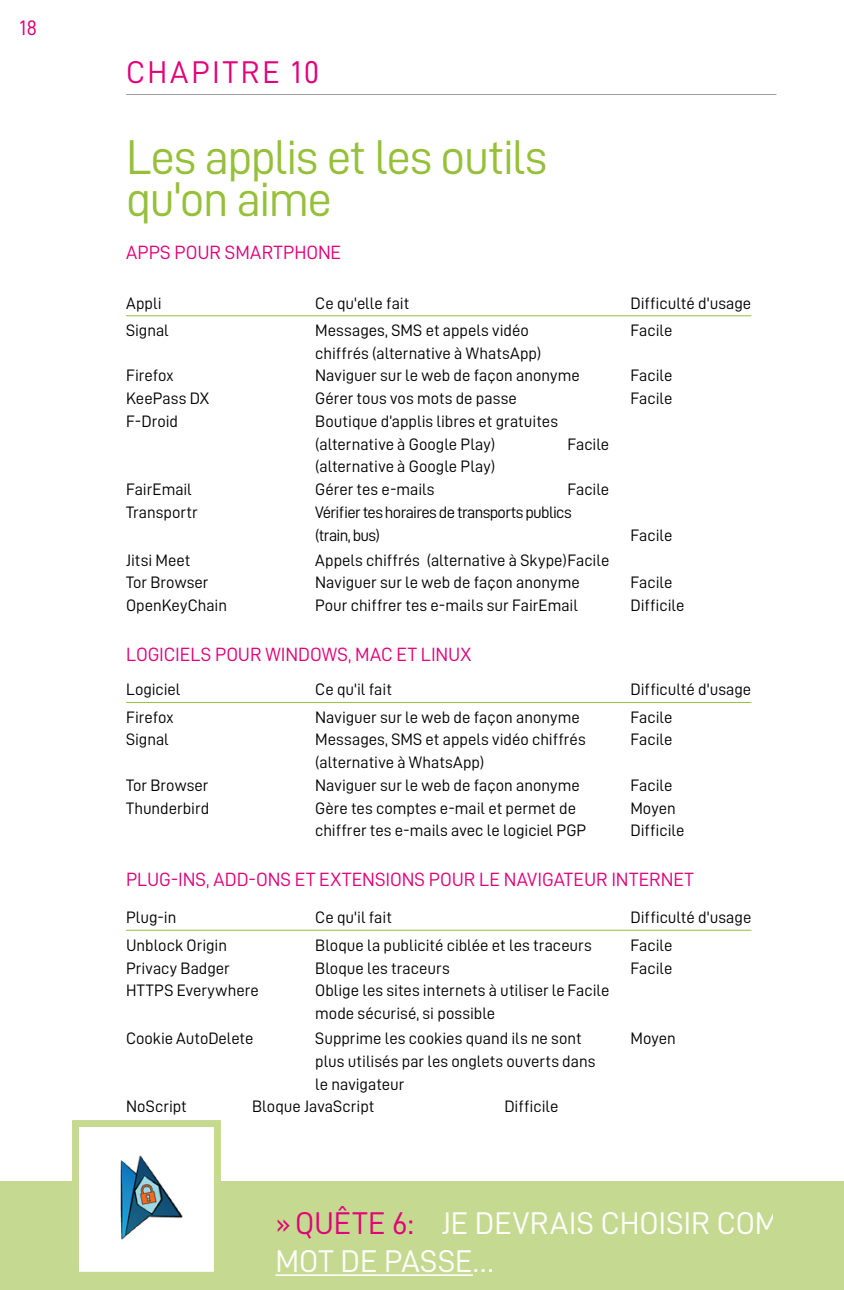
<style>
.page{position:relative;width:844px;height:1290px;background:#fff}
.page>*{position:absolute;margin:0;border:0;box-sizing:border-box;transform-origin:0 0}
.t1{font:49px/42px "D DIN";letter-spacing:-.035em;color:#96c03a}
.t2{font:31.5px/37.8px "D DIN";letter-spacing:-.005em;color:#fff}
.t3{font:31.5px "D DIN";letter-spacing:.085em;color:#e2007a}
.t4{font:21px "D DIN";color:#e1007b}
.t5{font:19.25px "D DIN";letter-spacing:-.005em;color:#e2007a}
.t6{font:16.62px/22.8px "D DIN";color:#000}
.t7{font:16.62px/22.8px "D DIN";letter-spacing:-.04em;color:#000}
.s1{color:#e2007a}
</style>
<div class="page">
<hr style="left:126px;top:94px;width:650px;height:1px;background:#9c9e9f">
<div style="left:0;top:1181px;width:843px;height:109px;background:#c5da90"></div>
<hr style="left:275px;top:1274px;width:198px;height:2px;background:#fff">
<hr style="left:126px;top:315px;width:625px;height:1px;background:#96c03a">
<hr style="left:126px;top:702px;width:625px;height:1px;background:#96c03a">
<hr style="left:126px;top:930px;width:625px;height:1px;background:#96c03a">
<img style="left:80px;top:1155px;width:133px;height:115px">
<div style="left:72px;top:1120px;width:149px;height:159px;border:7px solid #c5da90"></div>
<p class="t4" style="left:19px;top:16px;width:19px">18</p>
<h2 class="t3" style="left:126px;top:55px;width:195px">CHAPITRE 10</h2>
<h1 class="t1" style="left:126px;top:135px;width:423px">Les applis et les outils qu'on aime</h1>
<p class="t5" style="left:126px;top:242px;width:216px">APPS POUR SMARTPHONE</p>
<p class="t6" style="left:126px;top:291px;width:37px">Appli</p>
<p class="t6" style="left:315px;top:291px;width:96px">Ce qu'elle fait</p>
<p class="t6" style="left:630px;top:291px;width:122px">Difficulté d'usage</p>
<p class="t6" style="left:126px;top:319px;width:44px">Signal</p>
<p class="t6" style="left:315px;top:319px;width:215px">Messages, SMS et appels vidéo</p>
<p class="t6" style="left:630px;top:319px;width:43px">Facile</p>
<p class="t6" style="left:315px;top:341px;width:227px">chiffrés (alternative à WhatsApp)</p>
<p class="t6" style="left:126px;top:364px;width:49px">Firefox</p>
<p class="t6" style="left:315px;top:364px;width:266px">Naviguer sur le web de façon anonyme</p>
<p class="t6" style="left:630px;top:364px;width:43px">Facile</p>
<p class="t6" style="left:126px;top:387px;width:85px">KeePass DX</p>
<p class="t6" style="left:315px;top:387px;width:203px">Gérer tous vos mots de passe</p>
<p class="t6" style="left:630px;top:387px;width:43px">Facile</p>
<p class="t6" style="left:126px;top:410px;width:54px">F-Droid</p>
<p class="t6" style="left:315px;top:410px;width:244px">Boutique d’applis libres et gratuites (alternative à Google Play)</p>
<p class="t6" style="left:567px;top:432px;width:43px">Facile</p>
<p class="t6" style="left:315px;top:455px;width:182px">(alternative à Google Play)</p>
<p class="t6" style="left:126px;top:478px;width:67px">FairEmail</p>
<p class="t6" style="left:315px;top:478px;width:121px">Gérer tes e-mails</p>
<p class="t6" style="left:567px;top:478px;width:43px">Facile</p>
<p class="t6" style="left:126px;top:500px;width:73px">Transportr</p>
<p class="t7" style="left:315px;top:500px;width:258px">Vérifier tes horaires de transports publics (train, bus)</p>
<p class="t6" style="left:630px;top:523px;width:43px">Facile</p>
<p class="t6" style="left:126px;top:548px;width:66px">Jitsi Meet</p>
<p class="t6" style="left:315px;top:548px;width:295px">Appels chiffrés (alternative à Skype)Facile</p>
<p class="t6" style="left:126px;top:571px;width:84px">Tor Browser</p>
<p class="t6" style="left:315px;top:571px;width:266px">Naviguer sur le web de façon anonyme</p>
<p class="t6" style="left:630px;top:571px;width:43px">Facile</p>
<p class="t6" style="left:126px;top:594px;width:102px">OpenKeyChain</p>
<p class="t6" style="left:315px;top:594px;width:264px">Pour chiffrer tes e-mails sur FairEmail</p>
<p class="t6" style="left:630px;top:594px;width:56px">Difficile</p>
<p class="t5" style="left:126px;top:643px;width:347px">LOGICIELS POUR WINDOWS, MAC ET LINUX</p>
<p class="t6" style="left:126px;top:678px;width:56px">Logiciel</p>
<p class="t6" style="left:315px;top:678px;width:78px">Ce qu'il fait</p>
<p class="t6" style="left:630px;top:678px;width:122px">Difficulté d'usage</p>
<p class="t6" style="left:126px;top:705px;width:49px">Firefox</p>
<p class="t6" style="left:315px;top:705px;width:266px">Naviguer sur le web de façon anonyme</p>
<p class="t6" style="left:630px;top:705px;width:43px">Facile</p>
<p class="t6" style="left:126px;top:728px;width:44px">Signal</p>
<p class="t6" style="left:315px;top:728px;width:272px">Messages, SMS et appels vidéo chiffrés</p>
<p class="t6" style="left:630px;top:728px;width:43px">Facile</p>
<p class="t6" style="left:315px;top:751px;width:171px">(alternative à WhatsApp)</p>
<p class="t6" style="left:126px;top:773px;width:84px">Tor Browser</p>
<p class="t6" style="left:315px;top:773px;width:266px">Naviguer sur le web de façon anonyme</p>
<p class="t6" style="left:630px;top:773px;width:43px">Facile</p>
<p class="t6" style="left:126px;top:796px;width:85px">Thunderbird</p>
<p class="t6" style="left:315px;top:796px;width:262px">Gère tes comptes e-mail et permet de</p>
<p class="t6" style="left:630px;top:796px;width:47px">Moyen</p>
<p class="t6" style="left:315px;top:819px;width:272px">chiffrer tes e-mails avec le logiciel PGP</p>
<p class="t6" style="left:630px;top:819px;width:56px">Difficile</p>
<p class="t5" style="left:126px;top:869px;width:569px">PLUG-INS, ADD-ONS ET EXTENSIONS POUR LE NAVIGATEUR INTERNET</p>
<p class="t6" style="left:126px;top:906px;width:52px">Plug-in</p>
<p class="t6" style="left:315px;top:906px;width:78px">Ce qu'il fait</p>
<p class="t6" style="left:630px;top:906px;width:122px">Difficulté d'usage</p>
<p class="t6" style="left:126px;top:933px;width:102px">Unblock Origin</p>
<p class="t6" style="left:315px;top:933px;width:278px">Bloque la publicité ciblée et les traceurs</p>
<p class="t6" style="left:630px;top:933px;width:43px">Facile</p>
<p class="t6" style="left:126px;top:956px;width:105px">Privacy Badger</p>
<p class="t6" style="left:315px;top:956px;width:136px">Bloque les traceurs</p>
<p class="t6" style="left:630px;top:956px;width:43px">Facile</p>
<p class="t6" style="left:126px;top:979px;width:134px">HTTPS Everywhere</p>
<p class="t6" style="left:315px;top:979px;width:295px">Oblige les sites internets à utiliser le Facile mode sécurisé, si possible</p>
<p class="t6" style="left:126px;top:1026px;width:129px">Cookie AutoDelete</p>
<p class="t6" style="left:315px;top:1026px;width:268px">Supprime les cookies quand ils ne sont</p>
<p class="t6" style="left:630px;top:1026px;width:47px">Moyen</p>
<p class="t6" style="left:315px;top:1049px;width:281px">plus utilisés par les onglets ouverts dans le navigateur</p>
<p class="t6" style="left:126px;top:1095px;width:62px">NoScript</p>
<p class="t6" style="left:252px;top:1095px;width:124px">Bloque JavaScript</p>
<p class="t6" style="left:504px;top:1095px;width:56px">Difficile</p>
<h2 class="t2" style="left:275px;top:1204px;width:545px"><span class="s1">»QUÊTE 6:</span> JE DEVRAIS CHOISIR COMME<br>MOT DE PASSE…</h2>
</div>
